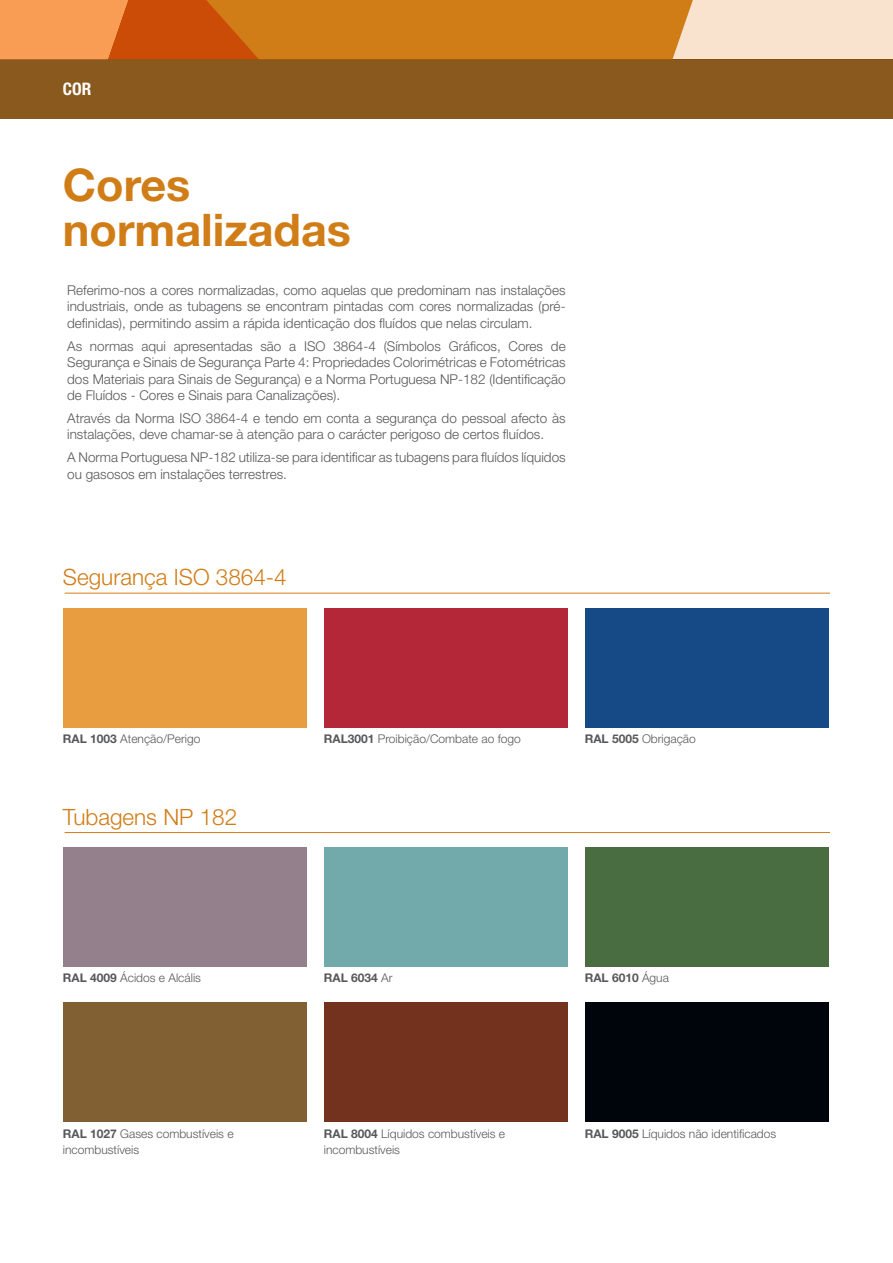
<style>
.page{position:relative;width:893px;height:1263px;background:#fff}
.page>*{position:absolute;margin:0;border:0;box-sizing:border-box;transform-origin:0 0}
.t1{font:700 45px/45px "Helvetica Neue LT Std";color:#d17d17}
.t2{font:300 22.5px "Helvetica Neue LT Std";color:#d17d17}
.t3{font:700 condensed 17.25px "Helvetica Neue LT Std";color:#fff}
.t4{font:300 13.5px/16.5px "Helvetica Neue LT Std";color:#57585a;text-align:justify}
.t5{font:300 12px/16.5px "Helvetica Neue LT Std";color:#57585a}
.t6{font:700 12px "Helvetica Neue LT Std";color:#57585a}
.s1{font-weight:700}
.s2{font-weight:300}
</style>
<div class="page">
<div style="left:0;top:59px;width:893px;height:60px;background:#8a591e"></div>
<div style="left:0;top:0;width:893px;height:59px;background:#f9e2ce"></div>
<svg style="left:0;top:0;width:693px;height:59px;background:#d77b21"></svg>
<div style="left:324px;top:608px;width:243px;height:119px;background:#b42739"></div>
<div style="left:324px;top:847px;width:243px;height:119px;background:#72aaab"></div>
<div style="left:585px;top:608px;width:243px;height:119px;background:#164a87"></div>
<div style="left:585px;top:847px;width:243px;height:119px;background:#496d40"></div>
<div style="left:63px;top:608px;width:244px;height:119px;background:#e79d40"></div>
<div style="left:63px;top:847px;width:244px;height:119px;background:#94808c"></div>
<div style="left:324px;top:1002px;width:243px;height:120px;background:#73321e"></div>
<div style="left:585px;top:1002px;width:243px;height:120px;background:#00050b"></div>
<div style="left:63px;top:1002px;width:244px;height:120px;background:#816134"></div>
<hr style="left:65px;top:593px;width:765px;height:1px;background:#d17d17">
<hr style="left:65px;top:832px;width:765px;height:1px;background:#d17d17">
<p class="t3" style="left:63px;top:78px;width:30px">COR</p>
<h1 class="t1" style="left:63px;top:162px;width:290px">Cores normalizadas</h1>
<p class="t4" style="left:67px;top:281px;width:500px">Referimo-nos a cores normalizadas, como aquelas que predominam nas instalações industriais, onde as tubagens se encontram pintadas com cores normalizadas (pré&shy;definidas), permitindo assim a rápida identicação dos fluídos que nelas circulam.</p>
<p class="t4" style="left:67px;top:337px;width:500px">As normas aqui apresentadas são a ISO 3864-4 (Símbolos Gráficos, Cores de Segurança e Sinais de Segurança Parte 4: Propriedades Colorimétricas e Fotométricas dos Materiais para Sinais de Segurança) e a Norma Portuguesa NP-182 (Identificação de Fluídos - Cores e Sinais para Canalizações).</p>
<p class="t4" style="left:67px;top:410px;width:500px">Através da Norma ISO 3864-4 e tendo em conta a segurança do pessoal afecto às instalações, deve chamar-se à atenção para o carácter perigoso de certos fluídos.</p>
<p class="t4" style="left:67px;top:449px;width:500px">A Norma Portuguesa NP-182 utiliza-se para identificar as tubagens para fluídos líquidos ou gasosos em instalações terrestres.</p>
<h2 class="t2" style="left:63px;top:563px;width:225px">Segurança ISO 3864-4</h2>
<p class="t5" style="left:63px;top:730px;width:139px"><span class="s1">RAL 1003</span> Atenção/Perigo</p>
<h2 class="t2" style="left:63px;top:803px;width:176px">Tubagens NP 182</h2>
<p class="t5" style="left:63px;top:970px;width:140px"><span class="s1">RAL 4009</span> Ácidos e Alcális</p>
<p class="t5" style="left:324px;top:730px;width:198px"><span class="s1">RAL3001</span> Proibição/Combate ao fogo</p>
<p class="t6" style="left:324px;top:971px;width:70px">RAL 6034 <span class="s2">Ar</span></p>
<p class="t5" style="left:585px;top:730px;width:113px"><span class="s1">RAL 5005</span> Obrigação</p>
<p class="t6" style="left:585px;top:971px;width:86px">RAL 6010 <span class="s2">Água</span></p>
<p class="t5" style="left:63px;top:1125px;width:172px"><span class="s1">RAL 1027</span> Gases combustíveis e incombustíveis</p>
<p class="t5" style="left:324px;top:1125px;width:183px"><span class="s1">RAL 8004</span> Líquidos combustíveis e incombustíveis</p>
<p class="t5" style="left:585px;top:1125px;width:193px"><span class="s1">RAL 9005</span> Líquidos não identificados</p>
</div>
